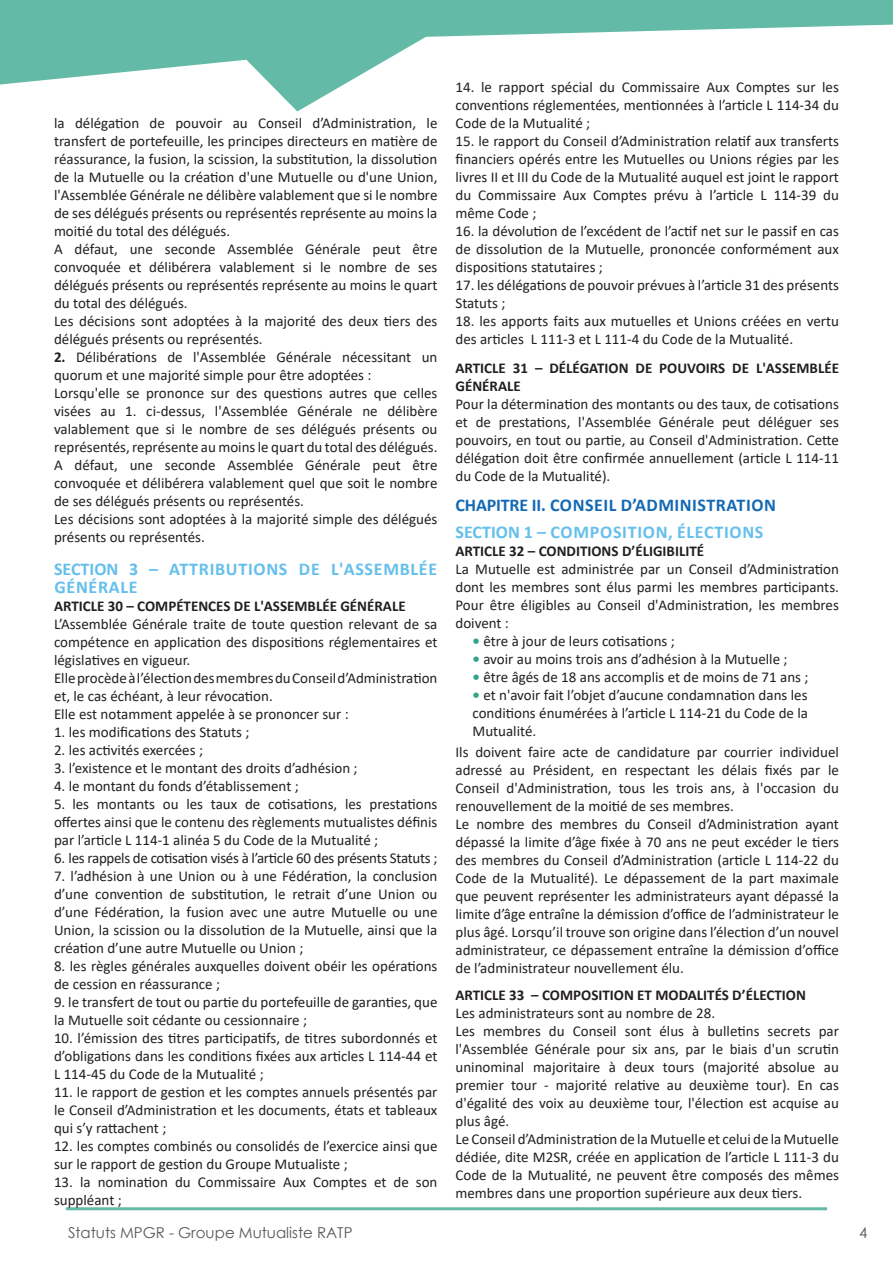
<style>
.page{position:relative;width:893px;height:1263px;background:#fff}
.page>*{position:absolute;margin:0;border:0;box-sizing:border-box;transform-origin:0 0}
.t1{font:700 18px/18px "Calibri";letter-spacing:.04em;color:#64bfec}
.Titre_II{font:700 18px "Calibri";letter-spacing:.03em;color:#1369b4}
.t2{font:15px/18px "Calibri";color:#231f20;text-align:justify}
.t3{font:700 15px/18px "Calibri";color:#231f20}
.t4{font:15px "Calibri";letter-spacing:-.02em;color:#231f20}
.t5{font:15px "Century Gothic";color:#57585a}
.s1{font-weight:700}
.s2{font-weight:700;color:#2fa489}
</style>
<div class="page">
<hr style="left:66px;top:1207px;width:761px;height:3px;background:#2fa489">
<svg style="left:0;top:0;width:893px;height:112px"></svg>
<p class="t2" style="left:54px;top:114px;width:385px">la délégation de pouvoir au Conseil d’Administration, le transfert de portefeuille, les principes directeurs en matière de réassurance, la fusion, la scission, la substitution, la dissolution de la Mutuelle ou la création d'une Mutuelle ou d'une Union, l'Assemblée Générale ne délibère valablement que si le nombre de ses délégués présents ou représentés représente au moins la moitié du total des délégués.</p>
<p class="t2" style="left:54px;top:240px;width:385px">A défaut, une seconde Assemblée Générale peut être convoquée et délibérera valablement si le nombre de ses délégués présents ou représentés représente au moins le quart du total des délégués.</p>
<p class="t2" style="left:54px;top:312px;width:385px">Les décisions sont adoptées à la majorité des deux tiers des délégués présents ou représentés.</p>
<p class="t2" style="left:54px;top:348px;width:385px"><span class="s1">2.</span> Délibérations de l'Assemblée Générale nécessitant un quorum et une majorité simple pour être adoptées :</p>
<p class="t2" style="left:54px;top:384px;width:385px">Lorsqu'elle se prononce sur des questions autres que celles visées au 1. ci-dessus, l'Assemblée Générale ne délibère valablement que si le nombre de ses délégués présents ou représentés, représente au moins le quart du total des délégués.</p>
<p class="t2" style="left:54px;top:456px;width:385px">A défaut, une seconde Assemblée Générale peut être convoquée et délibérera valablement quel que soit le nombre de ses délégués présents ou représentés.</p>
<p class="t2" style="left:54px;top:510px;width:385px">Les décisions sont adoptées à la majorité simple des délégués présents ou représentés.</p>
<p class="t1" style="left:54px;top:560px;width:385px">SECTION 3 – ATTRIBUTIONS DE L'ASSEMBLÉE<br>GÉNÉRALE</p>
<p class="t3" style="left:54px;top:597px;width:353px">ARTICLE 30 – COMPÉTENCES DE L'ASSEMBLÉE GÉNÉRALE</p>
<p class="t2" style="left:54px;top:615px;width:385px">L’Assemblée Générale traite de toute question relevant de sa compétence en application des dispositions réglementaires et législatives en vigueur.</p>
<p class="t2" style="left:54px;top:669px;width:385px">Elle procède à l’élection des membres du Conseil d’Administration et, le cas échéant, à leur révocation.</p>
<p class="t2" style="left:54px;top:705px;width:296px">Elle est notamment appelée à se prononcer sur :</p>
<p class="t2" style="left:54px;top:723px;width:197px">1. les modifications des Statuts ;</p>
<p class="t2" style="left:54px;top:741px;width:151px">2. les activités exercées ;</p>
<p class="t2" style="left:54px;top:759px;width:305px">3. l’existence et le montant des droits d’adhésion ;</p>
<p class="t2" style="left:54px;top:777px;width:246px">4. le montant du fonds d’établissement ;</p>
<p class="t2" style="left:54px;top:795px;width:385px">5. les montants ou les taux de cotisations, les prestations offertes ainsi que le contenu des règlements mutualistes définis par l’article L 114-1 alinéa 5 du Code de la Mutualité ;</p>
<p class="t4" style="left:54px;top:848px;width:385px">6. les rappels de cotisation visés à l’article 60 des présents Statuts ;</p>
<p class="t2" style="left:54px;top:867px;width:385px">7. l’adhésion à une Union ou à une Fédération, la conclusion d’une convention de substitution, le retrait d’une Union ou d’une Fédération, la fusion avec une autre Mutuelle ou une Union, la scission ou la dissolution de la Mutuelle, ainsi que la création d’une autre Mutuelle ou Union ;</p>
<p class="t2" style="left:54px;top:957px;width:385px">8. les règles générales auxquelles doivent obéir les opérations de cession en réassurance ;</p>
<p class="t2" style="left:54px;top:993px;width:385px">9. le transfert de tout ou partie du portefeuille de garanties, que la Mutuelle soit cédante ou cessionnaire ;</p>
<p class="t2" style="left:54px;top:1029px;width:385px">10. l’émission des titres participatifs, de titres subordonnés et d’obligations dans les conditions fixées aux articles L 114-44 et L 114-45 du Code de la Mutualité ;</p>
<p class="t2" style="left:54px;top:1083px;width:385px">11. le rapport de gestion et les comptes annuels présentés par le Conseil d’Administration et les documents, états et tableaux qui s’y rattachent ;</p>
<p class="t2" style="left:54px;top:1137px;width:385px">12. les comptes combinés ou consolidés de l’exercice ainsi que sur le rapport de gestion du Groupe Mutualiste ;</p>
<p class="t2" style="left:54px;top:1173px;width:385px">13. la nomination du Commissaire Aux Comptes et de son suppléant ;</p>
<p class="t2" style="left:455px;top:78px;width:385px">14. le rapport spécial du Commissaire Aux Comptes sur les conventions réglementées, mentionnées à l’article L 114-34 du Code de la Mutualité ;</p>
<p class="t2" style="left:455px;top:132px;width:385px">15. le rapport du Conseil d’Administration relatif aux transferts financiers opérés entre les Mutuelles ou Unions régies par les livres II et III du Code de la Mutualité auquel est joint le rapport du Commissaire Aux Comptes prévu à l’article L 114-39 du même Code ;</p>
<p class="t2" style="left:455px;top:222px;width:385px">16. la dévolution de l’excédent de l’actif net sur le passif en cas de dissolution de la Mutuelle, prononcée conformément aux dispositions statutaires ;</p>
<p class="t2" style="left:455px;top:276px;width:385px">17. les délégations de pouvoir prévues à l’article 31 des présents<br>Statuts ;</p>
<p class="t2" style="left:455px;top:312px;width:385px">18. les apports faits aux mutuelles et Unions créées en vertu des articles L 111-3 et L 111-4 du Code de la Mutualité.</p>
<p class="t3" style="left:455px;top:358px;width:385px">ARTICLE 31 – DÉLÉGATION DE POUVOIRS DE L'ASSEMBLÉE<br>GÉNÉRALE</p>
<p class="t2" style="left:455px;top:394px;width:385px">Pour la détermination des montants ou des taux, de cotisations et de prestations, l'Assemblée Générale peut déléguer ses pouvoirs, en tout ou partie, au Conseil d'Administration. Cette délégation doit être confirmée annuellement (article L 114-11 du Code de la Mutualité).</p>
<p class="Titre_II" style="left:455px;top:492px;width:322px">CHAPITRE II. CONSEIL D’ADMINISTRATION</p>
<p class="t1" style="left:455px;top:522px;width:309px">SECTION 1 – COMPOSITION, ÉLECTIONS</p>
<p class="t3" style="left:455px;top:541px;width:250px">ARTICLE 32 – CONDITIONS D’ÉLIGIBILITÉ</p>
<p class="t2" style="left:455px;top:559px;width:385px">La Mutuelle est administrée par un Conseil d’Administration dont les membres sont élus parmi les membres participants.<br>Pour être éligibles au Conseil d'Administration, les membres doivent :</p>
<p class="t2" style="left:472px;top:631px;width:204px"><span class="s2">•</span> être à jour de leurs cotisations ;</p>
<p class="t2" style="left:472px;top:649px;width:317px"><span class="s2">•</span> avoir au moins trois ans d’adhésion à la Mutuelle ;</p>
<p class="t2" style="left:472px;top:667px;width:337px"><span class="s2">•</span> être âgés de 18 ans accomplis et de moins de 71 ans ;</p>
<p class="t2" style="left:472px;top:685px;width:337px"><span class="s2">•</span> et n'avoir fait l’objet d’aucune condamnation dans les conditions énumérées à l’article L 114-21 du Code de la Mutualité.</p>
<p class="t2" style="left:455px;top:742px;width:385px">Ils doivent faire acte de candidature par courrier individuel adressé au Président, en respectant les délais fixés par le Conseil d'Administration, tous les trois ans, à l'occasion du renouvellement de la moitié de ses membres.</p>
<p class="t2" style="left:455px;top:814px;width:385px">Le nombre des membres du Conseil d’Administration ayant dépassé la limite d’âge fixée à 70 ans ne peut excéder le tiers des membres du Conseil d’Administration (article L 114-22 du Code de la Mutualité). Le dépassement de la part maximale que peuvent représenter les administrateurs ayant dépassé la limite d’âge entraîne la démission d’office de l’administrateur le plus âgé. Lorsqu’il trouve son origine dans l’élection d’un nouvel administrateur, ce dépassement entraîne la démission d’office de l’administrateur nouvellement élu.</p>
<p class="t3" style="left:455px;top:985px;width:352px">ARTICLE 33 – COMPOSITION ET MODALITÉS D’ÉLECTION</p>
<p class="t2" style="left:455px;top:1003px;width:261px">Les administrateurs sont au nombre de 28.</p>
<p class="t2" style="left:455px;top:1021px;width:385px">Les membres du Conseil sont élus à bulletins secrets par l'Assemblée Générale pour six ans, par le biais d'un scrutin uninominal majoritaire à deux tours (majorité absolue au premier tour - majorité relative au deuxième tour). En cas d'égalité des voix au deuxième tour, l'élection est acquise au plus âgé.</p>
<p class="t2" style="left:455px;top:1129px;width:385px">Le Conseil d’Administration de la Mutuelle et celui de la Mutuelle dédiée, dite M2SR, créée en application de l’article L 111-3 du Code de la Mutualité, ne peuvent être composés des mêmes membres dans une proportion supérieure aux deux tiers.</p>
<p class="t5" style="left:68px;top:1222px;width:286px">Statuts MPGR - Groupe Mutualiste RATP</p>
<p class="t5" style="left:859px;top:1222px;width:10px">4</p>
</div>
